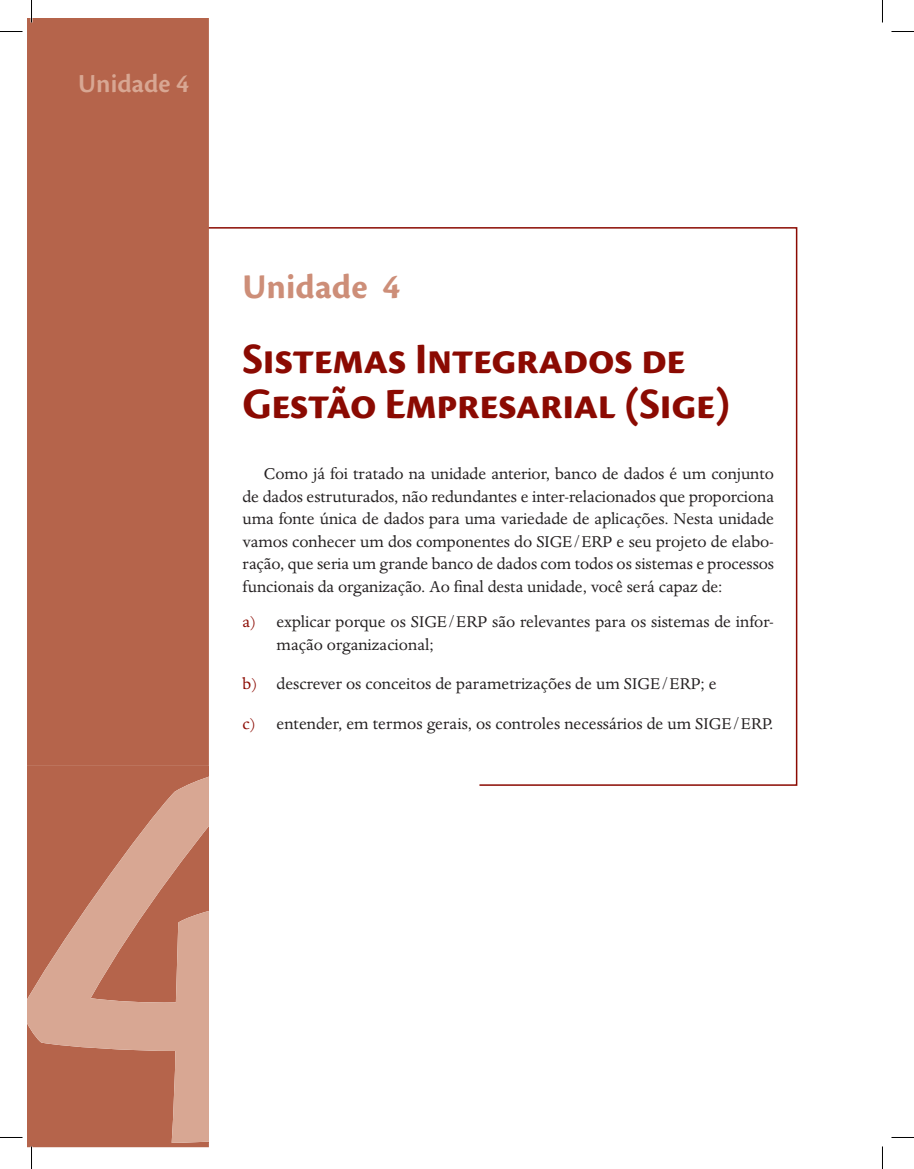
<style>
.page{position:relative;width:914px;height:1169px;background:#fff}
.page>*{position:absolute;margin:0;border:0;box-sizing:border-box;transform-origin:0 0}
.t1{font:700 45px/45px "Cronos Pro";letter-spacing:-.015em;color:#8b0a02}
.t2{font:700 36px "Cronos Pro";color:#cd8e78}
.t3{font:600 27px "Cronos Pro";color:#d8a793}
.t4{font:18px/22.5px "Dante MT Std";color:#231f20}
.s1{color:#8b0a02}
</style>
<div class="page">
<svg style="left:209px;top:227px;width:589px;height:559px"></svg>
<div style="left:27px;top:18px;width:182px;height:1129px;background:#b5644b"></div>
<div style="left:80px;top:73px;width:109px;height:19px;background:#b5644b"></div>
<svg style="left:27px;top:766px;width:182px;height:376px;fill:#b5644b"></svg>
<svg style="left:0;top:31px;width:22px;height:1px"></svg>
<svg style="left:891px;top:31px;width:22px;height:1px"></svg>
<svg style="left:0;top:1137px;width:22px;height:1px"></svg>
<svg style="left:891px;top:1137px;width:22px;height:1px"></svg>
<svg style="left:31px;top:0;width:1px;height:23px"></svg>
<svg style="left:31px;top:1146px;width:1px;height:23px"></svg>
<svg style="left:882px;top:0;width:1px;height:23px"></svg>
<svg style="left:882px;top:1146px;width:1px;height:23px"></svg>
<h3 class="t3" style="left:78px;top:68px;width:112px">Unidade 4</h3>
<h2 class="t2" style="left:242px;top:266px;width:159px">Unidade 4</h2>
<h1 class="t1" style="left:242px;top:338px;width:489px">Sistemas Integrados de<br>Gestão Empresarial (Sige)</h1>
<p class="t4" style="left:242px;top:463px;width:533px;text-align:justify;text-indent:21px">Como já foi tratado na unidade anterior, banco de dados é um conjunto de dados estruturados, não redundantes e inter-relacionados que proporciona uma fonte única de dados para uma variedade de aplicações. Nesta unidade vamos conhecer um dos componentes do SIGE/ERP e seu projeto de elabo&shy;ração, que seria um grande banco de dados com todos os sistemas e processos funcionais da organização. Ao final desta unidade, você será capaz de:</p>
<p class="t4" style="left:276px;top:610px;width:499px;text-indent:-34px"><span class="s1">a)</span> explicar porque os SIGE/ERP são relevantes para os sistemas de infor&shy;mação organizacional;</p>
<p class="t4" style="left:242px;top:664px;width:532px;line-height:39.5px"><span class="s1">b)</span> descrever os conceitos de parametrizações de um SIGE/ERP; e<br><span class="s1">c)</span> entender, em termos gerais, os controles necessários de um SIGE/ERP.</p>
</div>
